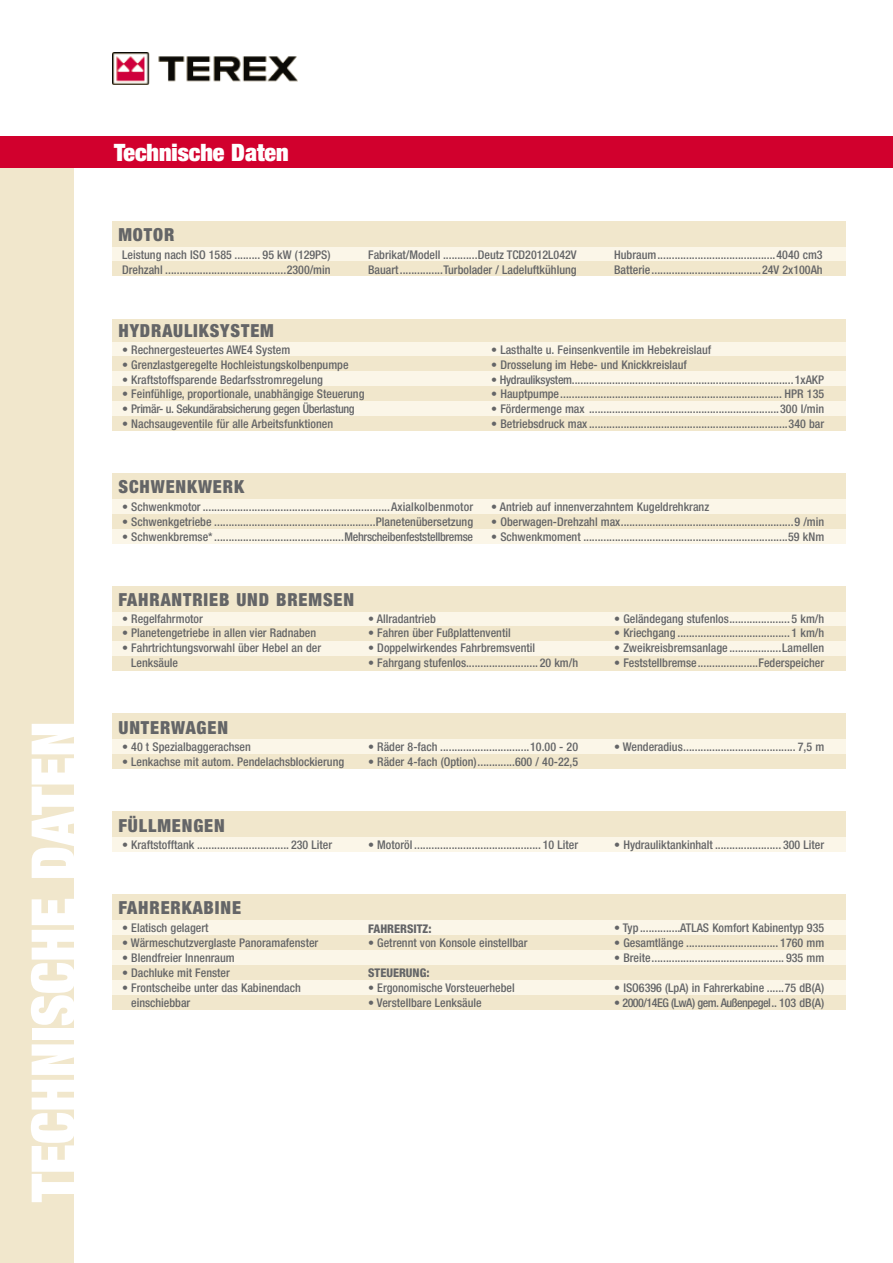
<style>
.page{position:relative;width:893px;height:1263px;background:#fff}
.page>*{position:absolute;margin:0;border:0;box-sizing:border-box;transform-origin:0 0}
.t1{font:900 expanded 60px "Helvetica Neue";color:#fff}
.t2{font:900 expanded 24px "Helvetica Neue";color:#fff}
.t3{font:900 condensed 18px "Helvetica Neue";letter-spacing:.05em;color:#646567}
.t4{font:500 condensed 12px/14.9px "Helvetica Neue";color:#646567}
.t5{font:500 condensed 12px "Helvetica Neue";letter-spacing:-.025em;color:#646567}
.t6{font:500 condensed 12px "Helvetica Neue";letter-spacing:-.03em;color:#646567}
.t7{font:500 condensed 12px "Helvetica Neue";letter-spacing:-.04em;color:#646567}
.t8{font:800 condensed 12px "Helvetica Neue";color:#646567}
</style>
<div class="page">
<div style="left:0;top:168px;width:73px;height:1095px;background:#f1e7cc"></div>
<div style="left:113px;top:247px;width:733px;height:24px;background:#fbf6e8"></div>
<div style="left:113px;top:221px;width:733px;height:26px;background:#f1e7cc"></div>
<div style="left:113px;top:261px;width:733px;height:15px;background:#f1e7cc"></div>
<div style="left:113px;top:499px;width:733px;height:44px;background:#fbf6e8"></div>
<div style="left:113px;top:514px;width:733px;height:14px;background:#f1e7cc"></div>
<div style="left:113px;top:473px;width:733px;height:26px;background:#f1e7cc"></div>
<div style="left:113px;top:328px;width:733px;height:97px;background:#fbf6e8"></div>
<div style="left:113px;top:319px;width:733px;height:22px;background:#f1e7cc"></div>
<div style="left:113px;top:356px;width:733px;height:15px;background:#f1e7cc"></div>
<div style="left:113px;top:386px;width:733px;height:15px;background:#f1e7cc"></div>
<div style="left:113px;top:416px;width:733px;height:15px;background:#f1e7cc"></div>
<div style="left:113px;top:739px;width:733px;height:19px;background:#fbf6e8"></div>
<div style="left:113px;top:754px;width:733px;height:15px;background:#f1e7cc"></div>
<div style="left:113px;top:713px;width:733px;height:26px;background:#f1e7cc"></div>
<div style="left:113px;top:826px;width:733px;height:26px;background:#fbf6e8"></div>
<div style="left:113px;top:811px;width:733px;height:26px;background:#f1e7cc"></div>
<div style="left:113px;top:920px;width:733px;height:81px;background:#fbf6e8"></div>
<div style="left:113px;top:935px;width:733px;height:15px;background:#f1e7cc"></div>
<div style="left:113px;top:965px;width:733px;height:15px;background:#f1e7cc"></div>
<div style="left:113px;top:995px;width:733px;height:15px;background:#f1e7cc"></div>
<div style="left:113px;top:894px;width:733px;height:26px;background:#f1e7cc"></div>
<img style="left:113px;top:53px;width:185px;height:31px">
<div style="left:113px;top:611px;width:733px;height:57px;background:#fbf6e8"></div>
<div style="left:113px;top:626px;width:733px;height:15px;background:#f1e7cc"></div>
<div style="left:113px;top:656px;width:733px;height:15px;background:#f1e7cc"></div>
<div style="left:113px;top:586px;width:733px;height:25px;background:#f1e7cc"></div>
<div style="left:0;top:136px;width:893px;height:32px;background:#d1002d"></div>
<h1 class="t1" style="left:15px;top:1202px;width:482px;rotate:-90deg">TEchnische Daten</h1>
<h2 class="t2" style="left:114px;top:137px;width:176px">Technische Daten</h2>
<h3 class="t3" style="left:118px;top:224px;width:57px">MOTOR</h3>
<p class="t4" style="left:122px;top:247px;width:210px">Leistung nach ISO 1585 ......... 95 kW (129PS)<br>Drehzahl ..........................................2300/min</p>
<p class="t4" style="left:368px;top:247px;width:210px">Fabrikat/Modell ............Deutz TCD2012L042V<br>Bauart...............Turbolader / Ladeluftkühlung</p>
<p class="t4" style="left:614px;top:247px;width:210px">Hubraum.........................................4040 cm3<br>Batterie......................................24V 2x100Ah</p>
<h3 class="t3" style="left:118px;top:320px;width:157px">HYDRAULIKSYSTEM</h3>
<p class="t4" style="left:122px;top:342px;width:170px">• Rechnergesteuertes AWE4 System</p>
<p class="t4" style="left:122px;top:357px;width:228px">• Grenzlastgeregelte Hochleistungskolbenpumpe</p>
<p class="t4" style="left:122px;top:372px;width:202px">• Kraftstoffsparende Bedarfsstromregelung</p>
<p class="t4" style="left:122px;top:386px;width:244px">• Feinfühlige, proportionale, unabhängige Steuerung</p>
<p class="t6" style="left:122px;top:402px;width:234px">• Primär- u. Sekundärabsicherung gegen Überlastung</p>
<p class="t4" style="left:122px;top:416px;width:212px">• Nachsaugeventile für alle Arbeitsfunktionen</p>
<p class="t4" style="left:491px;top:342px;width:221px">• Lasthalte u. Feinsenkventile im Hebekreislauf</p>
<p class="t4" style="left:491px;top:357px;width:197px">• Drosselung im Hebe- und Knickkreislauf</p>
<p class="t5" style="left:491px;top:372px;width:334px">• Hydrauliksystem.............................................................................1xAKP</p>
<p class="t4" style="left:491px;top:386px;width:335px">• Hauptpumpe............................................................................. HPR 135</p>
<p class="t4" style="left:491px;top:401px;width:334px">• Fördermenge max ..................................................................300 l/min</p>
<p class="t4" style="left:491px;top:416px;width:334px">• Betriebsdruck max .....................................................................340 bar</p>
<h3 class="t3" style="left:118px;top:476px;width:127px">SCHWENKWERK</h3>
<p class="t4" style="left:122px;top:499px;width:352px">• Schwenkmotor .................................................................Axialkolbenmotor</p>
<p class="t4" style="left:122px;top:514px;width:352px">• Schwenkgetriebe ........................................................Planetenübersetzung</p>
<p class="t5" style="left:122px;top:529px;width:353px">• Schwenkbremse*.............................................Mehrscheibenfeststellbremse</p>
<p class="t4" style="left:491px;top:499px;width:220px">• Antrieb auf innenverzahntem Kugeldrehkranz</p>
<p class="t4" style="left:491px;top:514px;width:334px">• Oberwagen-Drehzahl max............................................................9 /min</p>
<p class="t4" style="left:491px;top:529px;width:334px">• Schwenkmoment .......................................................................59 kNm</p>
<h3 class="t3" style="left:118px;top:588px;width:237px">FAHRANTRIEB UND BREMSEN</h3>
<p class="t4" style="left:122px;top:611px;width:82px">• Regelfahrmotor</p>
<p class="t4" style="left:122px;top:626px;width:196px">• Planetengetriebe in allen vier Radnaben</p>
<p class="t4" style="left:131px;top:640px;width:191px;text-indent:-9px">• Fahrtrichtungsvorwahl über Hebel an der<br>Lenksäule</p>
<p class="t4" style="left:368px;top:611px;width:69px">• Allradantrieb</p>
<p class="t4" style="left:368px;top:625px;width:144px">• Fahren über Fußplattenventil</p>
<p class="t4" style="left:368px;top:640px;width:169px">• Doppelwirkendes Fahrbremsventil</p>
<p class="t4" style="left:368px;top:655px;width:211px">• Fahrgang stufenlos......................... 20 km/h</p>
<h3 class="t3" style="left:118px;top:716px;width:111px">UNTERWAGEN</h3>
<p class="t4" style="left:122px;top:740px;width:130px">• 40 t Spezialbaggerachsen</p>
<p class="t4" style="left:122px;top:754px;width:224px">• Lenkachse mit autom. Pendelachsblockierung</p>
<p class="t4" style="left:368px;top:740px;width:211px">• Räder 8-fach ...............................10.00 - 20</p>
<p class="t4" style="left:368px;top:754px;width:211px">• Räder 4-fach (Option).............600 / 40-22,5</p>
<p class="t4" style="left:614px;top:611px;width:212px">• Geländegang stufenlos..................... 5 km/h</p>
<p class="t4" style="left:614px;top:625px;width:211px">• Kriechgang ....................................... 1 km/h</p>
<p class="t4" style="left:614px;top:640px;width:211px">• Zweikreisbremsanlage ..................Lamellen</p>
<p class="t4" style="left:614px;top:655px;width:212px">• Feststellbremse.....................Federspeicher</p>
<p class="t4" style="left:614px;top:740px;width:211px">• Wenderadius....................................... 7,5 m</p>
<h3 class="t3" style="left:118px;top:814px;width:108px">FÜLLMENGEN</h3>
<p class="t4" style="left:122px;top:837px;width:211px">• Kraftstofftank ................................ 230 Liter</p>
<p class="t4" style="left:368px;top:837px;width:211px">• Motoröl ............................................ 10 Liter</p>
<p class="t4" style="left:614px;top:837px;width:211px">• Hydrauliktankinhalt ....................... 300 Liter</p>
<h3 class="t3" style="left:118px;top:897px;width:124px">FAHRERKABINE</h3>
<p class="t4" style="left:122px;top:920px;width:88px">• Elatisch gelagert</p>
<p class="t4" style="left:122px;top:935px;width:198px">• Wärmeschutzverglaste Panoramafenster</p>
<p class="t4" style="left:122px;top:950px;width:114px">• Blendfreier Innenraum</p>
<p class="t4" style="left:122px;top:965px;width:109px">• Dachluke mit Fenster</p>
<p class="t4" style="left:131px;top:980px;width:171px;text-indent:-9px">• Frontscheibe unter das Kabinendach einschiebbar</p>
<p class="t8" style="left:368px;top:921px;width:65px">FAHRERSITZ:</p>
<p class="t4" style="left:368px;top:936px;width:161px">• Getrennt von Konsole einstellbar</p>
<p class="t8" style="left:368px;top:965px;width:63px">STEUERUNG:</p>
<p class="t4" style="left:368px;top:980px;width:148px">• Ergonomische Vorsteuerhebel</p>
<p class="t4" style="left:368px;top:995px;width:115px">• Verstellbare Lenksäule</p>
<p class="t4" style="left:614px;top:920px;width:212px">• Typ ..............ATLAS Komfort Kabinentyp 935</p>
<p class="t4" style="left:614px;top:935px;width:211px">• Gesamtlänge ................................ 1760 mm</p>
<p class="t4" style="left:614px;top:950px;width:211px">• Breite.............................................. 935 mm</p>
<p class="t4" style="left:614px;top:980px;width:211px">• ISO6396 (LpA) in Fahrerkabine ......75 dB(A)</p>
<p class="t7" style="left:614px;top:995px;width:212px">• 2000/14EG (LwA) gem. Außenpegel.. 103 dB(A)</p>
</div>
